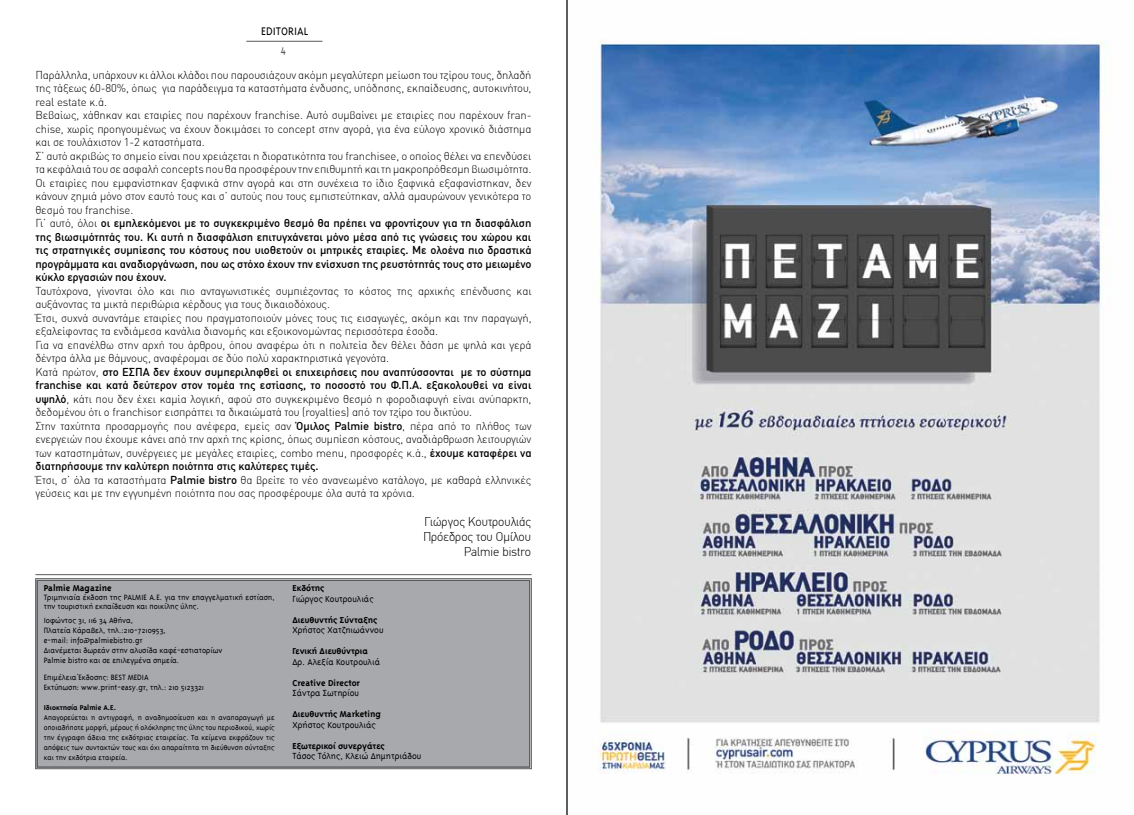
<style>
.page{position:relative;width:1134px;height:815px;background:#fff}
.page>*{position:absolute;margin:0;border:0;box-sizing:border-box;transform-origin:0 0}
.t1{font:300 12.5px/15px "CF Din";color:#000;text-align:right}
.t2{font:300 12.5px "Triplex Greek";color:#000}
.t3{font:300 12.5px "Triplex Greek";color:#58595b}
.t4{font:300 11.25px/13.5px "DIN Greek";letter-spacing:-.01em;color:#000}
.t5{font:300 10px "Triplex Greek";color:#000}
.t6{font:700 10px "Triplex Greek";color:#000}
.t7{font:300 8.75px/10px "Triplex Greek";color:#000}
.t8{font:300 8.12px/10.1px "Triplex Greek";color:#000;text-align:justify}
.t9{font:700 8.12px "Triplex Greek";color:#000}
.s1{font-weight:500}
</style>
<div class="page">
<img style="left:592px;top:39px;width:518px;height:736px">
<div style="left:35px;top:578px;width:497px;height:191px;background:#a7a9ac"></div>
<div style="left:37px;top:580px;width:493px;height:188px;border:1px solid #58595b"></div>
<hr style="left:246px;top:41px;width:76px;height:1px;background:#58595b">
<hr style="left:35px;top:574px;width:496px;height:1px;background:#58595b">
<hr style="left:566px;top:0;width:2px;height:815px;background:#000">
<p class="t2" style="left:261px;top:24px;width:49px">EDITORIAL</p>
<p class="t3" style="left:280px;top:43px;width:7px">4</p>
<p class="t3" style="left:848px;top:43px;width:7px">5</p>
<p class="t4" style="left:35px;top:68px;width:498px">Παράλληλα, υπάρχουν κι άλλοι κλάδοι που παρουσιάζουν ακόμη μεγαλύτερη μείωση του τζίρου τους, δηλαδή της τάξεως 60-80%, όπως για παράδειγμα τα καταστήματα ένδυσης, υπόδησης, εκπαίδευσης, αυτοκινήτου, real estate κ.ά.<br>Βεβαίως, χάθηκαν και εταιρίες που παρέχουν franchise. Αυτό συμβαίνει με εταιρίες που παρέχουν fran&shy;chise, χωρίς προηγουμένως να έχουν δοκιμάσει το concept στην αγορά, για ένα εύλογο χρονικό διάστημα και σε τουλάχιστον 1-2 καταστήματα.<br>Σ’ αυτό ακριβώς το σημείο είναι που χρειάζεται η διορατικότητα του franchisee, ο οποίος θέλει να επενδύσει τα κεφάλαιά του σε ασφαλή concepts που θα προσφέρουν την επιθυμητή και τη μακροπρόθεσμη βιωσιμότητα.<br>Οι εταιρίες που εμφανίστηκαν ξαφνικά στην αγορά και στη συνέχεια το ίδιο ξαφνικά εξαφανίστηκαν, δεν κάνουν ζημιά μόνο στον εαυτό τους και σ’ αυτούς που τους εμπιστεύτηκαν, αλλά αμαυρώνουν γενικότερα το θεσμό του franchise.<br>Γι’ αυτό, όλοι <span class="s1">οι εμπλεκόμενοι με το συγκεκριμένο θεσμό θα πρέπει να φροντίζουν για τη διασφάλιση της βιωσιμότητάς του. Κι αυτή η διασφάλιση επιτυγχάνεται μόνο μέσα από τις γνώσεις του χώρου και τις στρατηγικές συμπίεσης του κόστους που υιοθετούν οι μητρικές εταιρίες. Με ολοένα πιο δραστικά προγράμματα και αναδιοργάνωση, που ως στόχο έχουν την ενίσχυση της ρευστότητάς τους στο μειωμένο κύκλο εργασιών που έχουν.</span></p>
<p class="t4" style="left:35px;top:284px;width:498px">Ταυτόχρονα, γίνονται όλο και πιο ανταγωνιστικές συμπιέζοντας το κόστος της αρχικής επένδυσης και αυξάνοντας τα μικτά περιθώρια κέρδους για τους δικαιοδόχους.<br>Έτσι, συχνά συναντάμε εταιρίες που πραγματοποιούν μόνες τους τις εισαγωγές, ακόμη και την παραγωγή, εξαλείφοντας τα ενδιάμεσα κανάλια διανομής και εξοικονομώντας περισσότερα έσοδα.<br>Για να επανέλθω στην αρχή του άρθρου, όπου αναφέρω ότι η πολιτεία δεν θέλει δάση με ψηλά και γερά δέντρα άλλα με θάμνους, αναφέρομαι σε δύο πολύ χαρακτηριστικά γεγονότα.<br>Κατά πρώτον, <span class="s1">στο ΕΣΠΑ δεν έχουν συμπεριληφθεί οι επιχειρήσεις που αναπτύσσονται με το σύστημα franchise και κατά δεύτερον στον τομέα της εστίασης, το ποσοστό του Φ.Π.Α. εξακολουθεί να είναι υψηλό</span>, κάτι που δεν έχει καμία λογική, αφού στο συγκεκριμένο θεσμό η φοροδιαφυγή είναι ανύπαρκτη, δεδομένου ότι ο franchisor εισπράττει τα δικαιώματά του (royalties) από τον τζίρο του δικτύου.<br>Στην ταχύτητα προσαρμογής που ανέφερα, εμείς σαν <span class="s1">Όμιλος Palmie bistro</span>, πέρα από το πλήθος των ενεργειών που έχουμε κάνει από την αρχή της κρίσης, όπως συμπίεση κόστους, αναδιάρθρωση λειτουργιών των καταστημάτων, συνέργειες με μεγάλες εταιρίες, combo menu, προσφορές κ.ά., <span class="s1">έχουμε καταφέρει να διατηρήσουμε την καλύτερη ποιότητα στις καλύτερες τιμές.<br></span>Έτσι, σ’ όλα τα καταστήματα <span class="s1">Palmie bistro</span> θα βρείτε το νέο ανανεωμένο κατάλογο, με καθαρά ελληνικές γεύσεις και με την εγγυημένη ποιότητα που σας προσφέρουμε όλα αυτά τα χρόνια.</p>
<p class="t6" style="left:44px;top:583px;width:69px">Palmie Magazine</p>
<p class="t7" style="left:44px;top:593px;width:233px;line-height:8.8px">Τριμηνιαία έκδοση της PALMIE Α.Ε. για την επαγγελματική εστίαση, την τουριστική εκπαίδευση και ποικίλης ύλης.</p>
<p class="t7" style="left:44px;top:615px;width:180px">Ιοφώντος 31, 116 34 Αθήνα,<br>Πλατεία Κάραβελ, τηλ.:210-7210953,<br>e-mail: info@palmiebistro.gr<br>Διανέμεται δωρεάν στην αλυσίδα καφέ-εστιατορίων Palmie bistro και σε επιλεγμένα σημεία.</p>
<p class="t7" style="left:44px;top:672px;width:162px">Επιμέλεια Έκδοσης: BEST MEDIA<br>Εκτύπωση: www.print-easy.gr, τηλ.: 210 5123321</p>
<p class="t9" style="left:44px;top:703px;width:74px">Ιδιοκτησία Palmie Α.Ε.</p>
<p class="t8" style="left:44px;top:712px;width:232px">Απαγορεύεται η αντιγραφή, η αναδημοσίευση και η αναπαραγωγή με οποιαδήποτε μορφή, μέρους ή ολόκληρης της ύλης του περιοδικού, χωρίς την έγγραφη άδεια της εκδότριας εταιρείας. Τα κείμενα εκφράζουν τις απόψεις των συντακτών τους και όχι απαραίτητα τη διεύθυνση σύνταξης και την εκδότρια εταιρεία.</p>
<p class="t1" style="left:423px;top:514px;width:109px">Γιώργος Κουτρουλιάς<br>Πρόεδρος του Ομίλου<br>Palmie bistro</p>
<p class="t6" style="left:293px;top:583px;width:34px">Εκδότης</p>
<p class="t5" style="left:293px;top:593px;width:83px">Γιώργος Κουτρουλιάς</p>
<p class="t6" style="left:293px;top:614px;width:86px">Διευθυντής Σύνταξης</p>
<p class="t5" style="left:293px;top:625px;width:93px">Χρήστος Χατζηιωάννου</p>
<p class="t6" style="left:293px;top:646px;width:77px">Γενική Διευθύντρια</p>
<p class="t5" style="left:293px;top:656px;width:89px">Δρ. Αλεξία Κουτρουλιά</p>
<p class="t6" style="left:293px;top:677px;width:69px">Creative Director</p>
<p class="t5" style="left:293px;top:688px;width:68px">Σάντρα Σωτηρίου</p>
<p class="t6" style="left:293px;top:709px;width:90px">Διευθυντής Marketing</p>
<p class="t5" style="left:293px;top:719px;width:85px">Χρήστος Κουτρουλιάς</p>
<p class="t6" style="left:293px;top:740px;width:94px">Εξωτερικοί συνεργάτες</p>
<p class="t5" style="left:293px;top:751px;width:130px">Τάσος Τόλης, Κλειώ Δημητριάδου</p>
</div>
